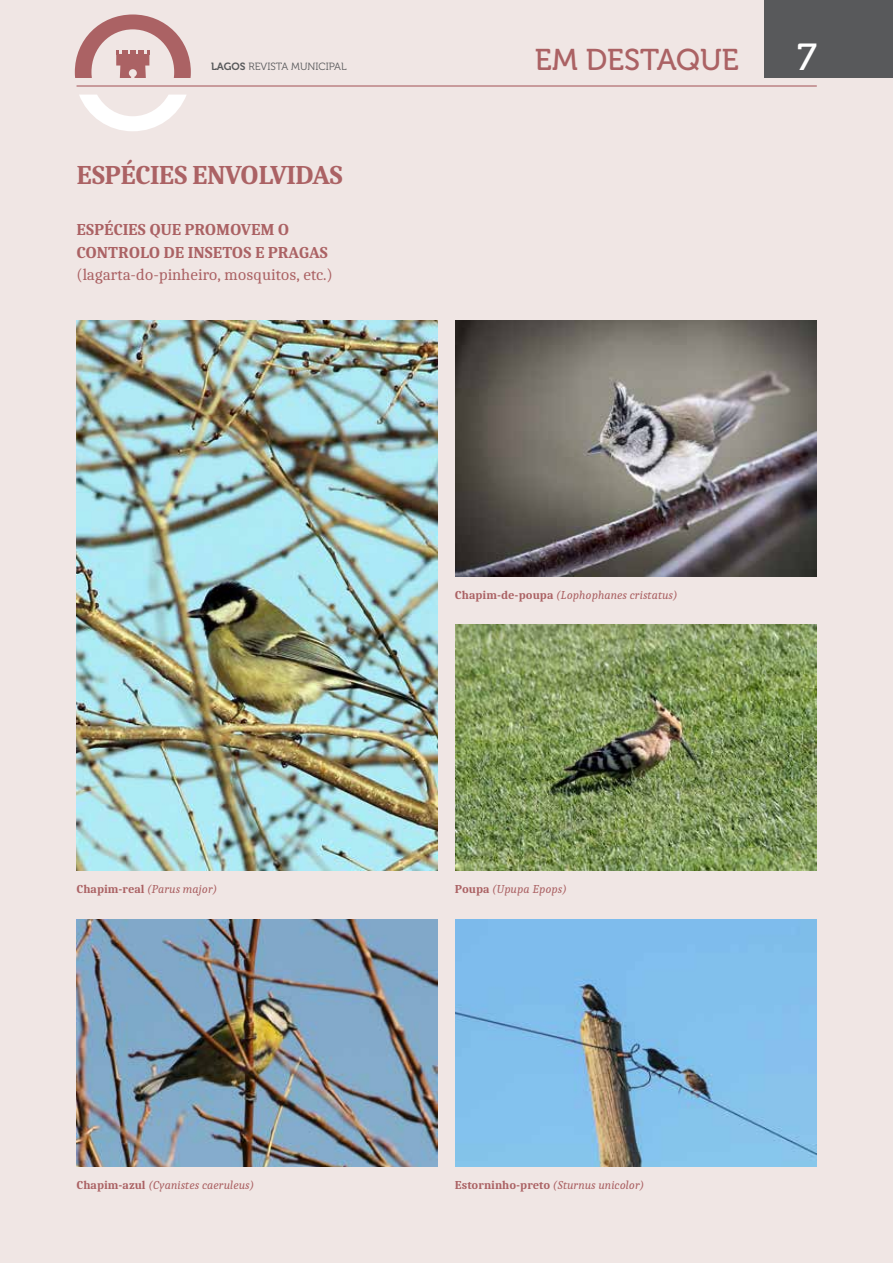
<style>
.page{position:relative;width:893px;height:1263px;background:#f0e6e4}
.page>*{position:absolute;margin:0;border:0;box-sizing:border-box;transform-origin:0 0}
.t1{font:37.5px "Museo 500";color:#fff}
.t2{font:30px "Museo 500";color:#ab6264}
.t3{font:700 27px "Caladea";letter-spacing:-.025em;color:#ab6264}
.t4{font:700 16.5px "Caladea";color:#ab6264}
.t5{font:16.5px "Caladea";letter-spacing:-.01em;color:#ab6264}
.t6{font:italic 12px "Caladea";color:#ab6264}
.t7{font:10.5px "Museo 300";color:#58595b}
.s1{font-family:"Museo 700"}
.s2{font-weight:700;font-style:normal}
</style>
<div class="page">
<svg style="left:75px;top:14px;width:116px;height:64px"></svg>
<svg style="left:79px;top:95px;width:107px;height:36px"></svg>
<hr style="left:77px;top:85px;width:740px;height:2px;background:#ab6264">
<div style="left:764px;top:0;width:129px;height:78px;background:#58595b"></div>
<img style="left:77px;top:321px;width:361px;height:550px">
<img style="left:77px;top:920px;width:361px;height:246px">
<img style="left:455px;top:321px;width:361px;height:255px">
<img style="left:455px;top:624px;width:361px;height:247px">
<img style="left:455px;top:920px;width:361px;height:246px">
<p class="t7" style="left:211px;top:60px;width:137px"><span class="s1">LAGOS</span> REVISTA MUNICIPAL</p>
<h3 class="t3" style="left:77px;top:159px;width:268px">ESPÉCIES ENVOLVIDAS</h3>
<h3 class="t4" style="left:77px;top:220px;width:19px">ESPÉCIES</h3>
<h3 class="t4" style="left:149px;top:220px;width:48px">QUE PROMOVEM</h3>
<h3 class="t4" style="left:278px;top:220px;width:11px">O</h3>
<h3 class="t4" style="left:77px;top:242px;width:12px">CONTROLO</h3>
<h3 class="t4" style="left:163px;top:242px;width:35px">DE INSETOS</h3>
<h3 class="t4" style="left:255px;top:242px;width:24px">E PRAGAS</h3>
<h3 class="t5" style="left:77px;top:265px;width:258px">(lagarta-do-pinheiro, mosquitos, etc.)</h3>
<h2 class="t2" style="left:535px;top:43px;width:204px">EM DESTAQUE</h2>
<h1 class="t1" style="left:797px;top:37px;width:21px">7</h1>
<p class="t6" style="left:77px;top:882px;width:142px"><span class="s2">CHAPIM-REAL</span> (Parus major)</p>
<p class="t6" style="left:77px;top:1177px;width:179px"><span class="s2">CHAPIM-AZUL</span> (Cyanistes caeruleus)</p>
<p class="t6" style="left:455px;top:587px;width:224px"><span class="s2">CHAPIM-DE-POUPA</span> (Lophophanes cristatus)</p>
<p class="t6" style="left:455px;top:882px;width:113px"><span class="s2">POUPA</span> (Upupa Epops)</p>
<p class="t6" style="left:455px;top:1177px;width:191px"><span class="s2">ESTORNINHO-PRETO</span> (Sturnus unicolor)</p>
</div>
